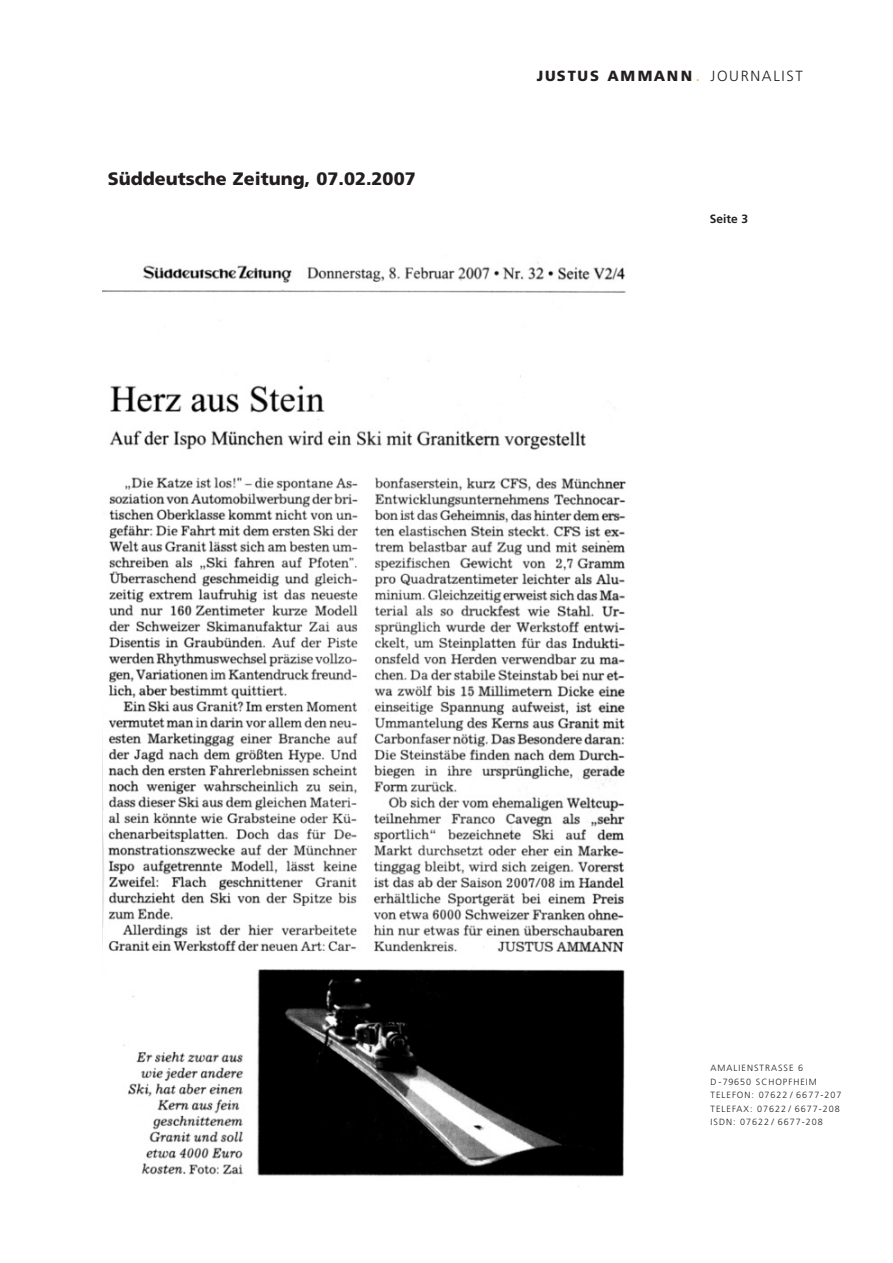
<style>
.page{position:relative;width:893px;height:1263px;background:#fff}
.page>*{position:absolute;margin:0;border:0;box-sizing:border-box;transform-origin:0 0}
.t1{font:900 18px "Frutiger";color:#231f20}
.t2{font:900 14.7px "Frutiger";letter-spacing:.12em;color:#231f20}
.t3{font:700 12px "Frutiger";color:#231f20}
.t4{font:300 9px/13.5px "Frutiger";letter-spacing:.11em;color:#231f20}
.s1{font-family:"Bodoni";font-weight:400;font-size:18.15px;color:#fdc056}
.s2{font-weight:300}
</style>
<div class="page">
<img style="left:102px;top:261px;width:524px;height:926px">
<h1 class="t1" style="left:108px;top:172px;width:309px">Süddeutsche Zeitung, 07.02.2007</h1>
<h2 class="t2" style="left:537px;top:69px;width:267px">JUSTUS AMMANN<span class="s1">.</span> <span class="s2">JOURNALIST</span></h2>
<h3 class="t3" style="left:710px;top:214px;width:40px">Seite 3</h3>
<p class="t4" style="left:710px;top:1062px;width:132px">AMALIENSTRASSE 6<br>D-79650 SCHOPFHEIM<br>TELEFON: 07622 / 6677-207<br>TELEFAX: 07622 / 6677-208<br>ISDN: 07622 / 6677-208</p>
</div>
